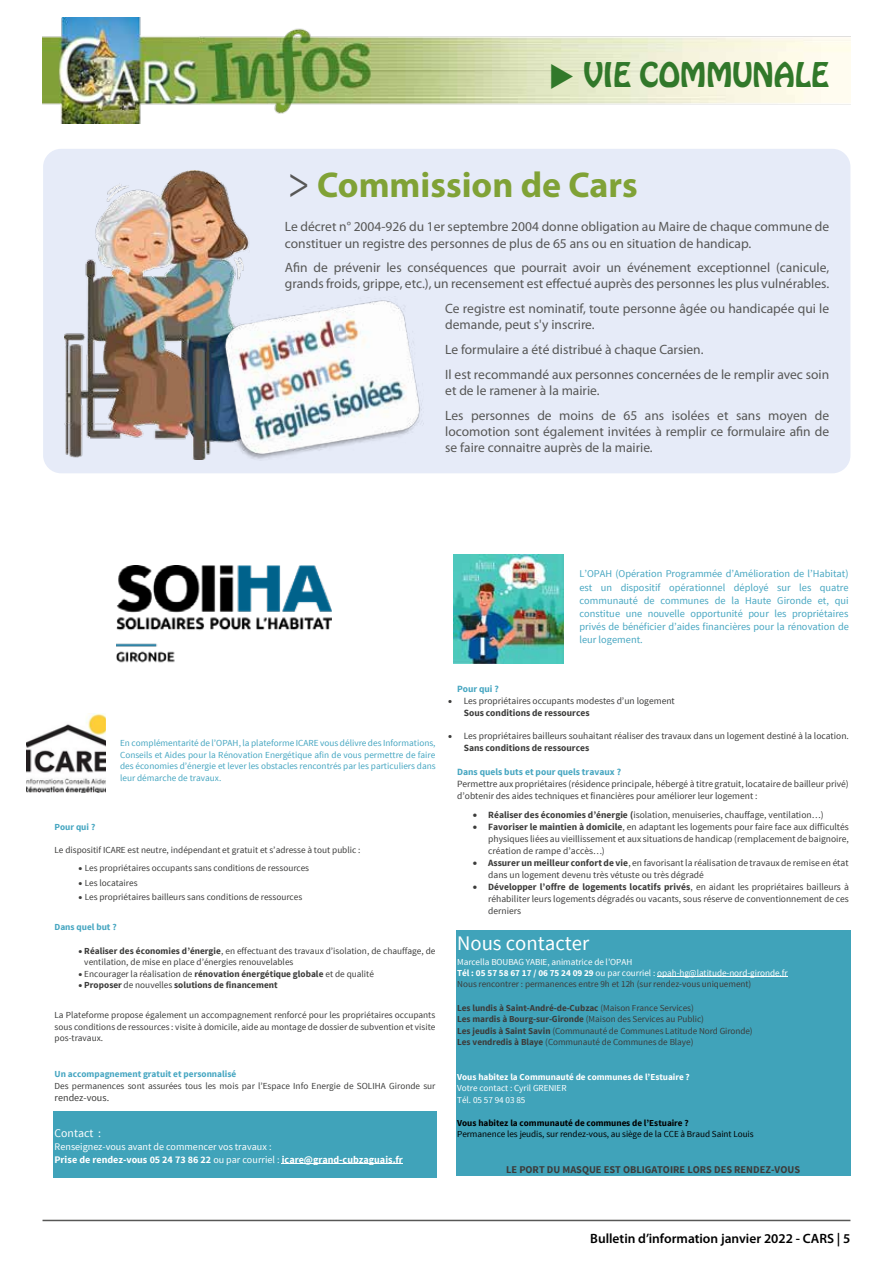
<style>
.page{position:relative;width:893px;height:1263px;background:#fff}
.page>*{position:absolute;margin:0;border:0;box-sizing:border-box;transform-origin:0 0}
.t1{font:700 36px "Myriad Pro";color:#80a236}
.t2{font:30px "Hobo Std";color:#31782a}
.t3{font:20.7px "Source Sans Pro";color:#fff}
.t4{font:13.5px/16.2px "Myriad Pro";color:#575756}
.t5{font:600 13.5px "Myriad Pro";color:#000}
.t6{font:11.7px "Source Sans Pro";color:#fff}
.t7{font:10.35px/13px "Source Sans Pro";letter-spacing:.005em;color:#46a6c1;text-align:justify}
.t8{font:700 10.35px "Source Sans Pro";color:#3c3c3b}
.t9{font:10.05px/12.8px "Source Sans Pro";color:#fff}
.t10{font:10.05px "Source Sans Pro";color:#3c3c3b}
.t11{font:9.45px/11.9px "Source Sans Pro";color:#3c3c3b}
.t12{font:700 9.45px "Source Sans Pro";letter-spacing:-.005em;color:#46a6c1}
.t13{font:9.3px/11.6px "Source Sans Pro";color:#3c3c3b}
.t14{font:9.3px/11.7px "Source Sans Pro";color:#46a6c1;text-align:justify}
.t15{font:700 9.3px "Source Sans Pro";letter-spacing:-.005em;color:#46a6c1}
.t16{font:700 9.3px "Source Sans Pro";color:#3c3c3b}
.t17{font:9.15px/11.4px "Source Sans Pro";color:#3c3c3b}
.t18{font:9.15px/11.4px "Source Sans Pro";letter-spacing:-.005em;color:#fff}
.t19{font:9.15px "Source Sans Pro";color:#000}
.t20{font:700 9.15px "Source Sans Pro";letter-spacing:-.005em;color:#fff}
.t21{font:700 9.15px "Source Sans Pro";letter-spacing:-.005em;color:#000}
.s1{font-weight:400;font-size:43.2px;color:#575756}
.s2{font-weight:700}
.s3{font-weight:400}
.s4{color:#3c3c3b}
</style>
<div class="page">
<img style="left:43px;top:17px;width:807px;height:106px">
<hr style="left:43px;top:1220px;width:807px;height:1px;background:#575756">
<div style="left:43px;top:149px;width:807px;height:324px;background:#e6ebf8;border-radius:18px"></div>
<img style="left:64px;top:170px;width:185px;height:289px">
<img style="left:217px;top:296px;width:207px;height:163px">
<div style="left:53px;top:1110px;width:384px;height:15px;background:#40a3ba"></div>
<div style="left:53px;top:1125px;width:384px;height:15px;background:#40a3ba"></div>
<div style="left:53px;top:1140px;width:384px;height:13px;background:#40a3ba"></div>
<div style="left:53px;top:1153px;width:384px;height:12px;background:#40a3ba"></div>
<hr style="left:282px;top:1163px;width:121px;height:1px;background:#fff">
<div style="left:53px;top:1165px;width:384px;height:13px;background:#40a3ba"></div>
<img style="left:27px;top:713px;width:79px;height:79px">
<div style="left:456px;top:930px;width:394px;height:25px;background:#40a3ba"></div>
<div style="left:456px;top:955px;width:394px;height:12px;background:#40a3ba"></div>
<div style="left:456px;top:967px;width:394px;height:11px;background:#40a3ba"></div>
<hr style="left:657px;top:977px;width:131px;height:1px;background:#fff">
<div style="left:456px;top:978px;width:394px;height:12px;background:#40a3ba"></div>
<div style="left:456px;top:990px;width:394px;height:23px;background:#40a3ba"></div>
<div style="left:456px;top:1013px;width:394px;height:12px;background:#40a3ba"></div>
<div style="left:456px;top:1025px;width:394px;height:11px;background:#40a3ba"></div>
<div style="left:456px;top:1036px;width:394px;height:11px;background:#40a3ba"></div>
<div style="left:456px;top:1047px;width:394px;height:24px;background:#40a3ba"></div>
<div style="left:456px;top:1071px;width:394px;height:11px;background:#40a3ba"></div>
<div style="left:456px;top:1082px;width:394px;height:12px;background:#40a3ba"></div>
<div style="left:456px;top:1094px;width:394px;height:11px;background:#40a3ba"></div>
<div style="left:456px;top:1105px;width:394px;height:11px;background:#40a3ba"></div>
<div style="left:456px;top:1116px;width:394px;height:12px;background:#40a3ba"></div>
<div style="left:456px;top:1128px;width:394px;height:11px;background:#40a3ba"></div>
<div style="left:456px;top:1139px;width:394px;height:12px;background:#40a3ba"></div>
<div style="left:456px;top:1151px;width:394px;height:25px;background:#40a3ba"></div>
<img style="left:453px;top:555px;width:111px;height:108px">
<img style="left:116px;top:566px;width:215px;height:97px">
<h2 class="t2" style="left:549px;top:54px;width:282px">◆ VIE COMMUNALE</h2>
<h1 class="t1" style="left:288px;top:161px;width:351px"><span class="s1">&gt;</span> Commission de Cars</h1>
<h3 class="t4" style="left:285px;top:218px;width:546px">Le décret n° 2004-926 du 1er septembre 2004 donne obligation au Maire de chaque commune de constituer un registre des personnes de plus de 65 ans ou en situation de handicap.</h3>
<h3 class="t4" style="left:285px;top:259px;width:546px">Afin de prévenir les conséquences que pourrait avoir un événement exceptionnel (canicule, grands froids, grippe, etc.), un recensement est effectué auprès des personnes les plus vulnérables.</h3>
<h3 class="t4" style="left:445px;top:300px;width:385px">Ce registre est nominatif, toute personne âgée ou handicapée qui le demande, peut s'y inscrire.</h3>
<h3 class="t4" style="left:445px;top:337px;width:385px;line-height:24.8px">Le formulaire a été distribué à chaque Carsien.<br>Il est recommandé aux personnes concernées de le remplir avec soin</h3>
<h3 class="t4" style="left:445px;top:378px;width:385px;line-height:24.8px">et de le ramener à la mairie.<br>Les personnes de moins de 65 ans isolées et sans moyen de</h3>
<h3 class="t4" style="left:445px;top:423px;width:385px">locomotion sont également invitées à remplir ce formulaire afin de se faire connaitre auprès de la mairie.</h3>
<p class="t7" style="left:579px;top:568px;width:271px">L’OPAH (Opération Programmée d’Amélioration de l’Habitat) est un dispositif opérationnel déployé sur les quatre communauté de communes de la Haute Gironde et, qui constitue une nouvelle opportunité pour les propriétaires privés de bénéficier d’aides financières pour la rénovation de leur logement.</p>
<p class="t14" style="left:120px;top:737px;width:317px">En complémentarité de l’OPAH, la plateforme ICARE vous délivre des Informations, Conseils et Aides pour la Rénovation Energétique afin de vous permettre de faire des économies d’énergie et lever les obstacles rencontrés par les particuliers dans leur démarche de travaux.</p>
<p class="t15" style="left:55px;top:821px;width:42px">Pour qui ?</p>
<p class="t13" style="left:55px;top:844px;width:307px">Le dispositif ICARE est neutre, indépendant et gratuit et s’adresse à tout public :</p>
<p class="t13" style="left:78px;top:862px;width:232px">• Les propriétaires occupants sans conditions de ressources</p>
<p class="t13" style="left:78px;top:877px;width:61px">• Les locataires</p>
<p class="t13" style="left:78px;top:892px;width:225px">• Les propriétaires bailleurs sans conditions de ressources</p>
<p class="t15" style="left:55px;top:921px;width:64px">Dans quel but ?</p>
<p class="t13" style="left:84px;top:945px;width:353px;text-indent:-6px">• <span class="s2">Réaliser des économies d’énergie</span>, en effectuant des travaux d’isolation, de chauffage, de ventilation, de mise en place d’énergies renouvelables</p>
<p class="t13" style="left:78px;top:968px;width:297px">• Encourager la réalisation de <span class="s2">rénovation énergétique globale</span> et de qualité</p>
<p class="t16" style="left:78px;top:979px;width:201px">• Proposer <span class="s3">de nouvelles</span> solutions de financement</p>
<p class="t13" style="left:55px;top:1009px;width:382px;text-align:justify">La Plateforme propose également un accompagnement renforcé pour les propriétaires occupants sous conditions de ressources : visite à domicile, aide au montage de dossier de subvention et visite pos-travaux.</p>
<p class="t15" style="left:55px;top:1068px;width:183px">Un accompagnement gratuit et personnalisé</p>
<p class="t13" style="left:55px;top:1080px;width:382px">Des permanences sont assurées tous les mois par l’Espace Info Energie de SOLIHA Gironde sur</p>
<p class="t10" style="left:55px;top:1092px;width:56px">rendez-vous.</p>
<p class="t6" style="left:55px;top:1126px;width:48px">Contact :</p>
<p class="t9" style="left:55px;top:1140px;width:350px">Renseignez-vous avant de commencer vos travaux :<br><span class="s2">Prise de rendez-vous 05 24 73 86 22</span> ou par courriel : <span class="s2">icare@grand-cubzaguais.fr</span></p>
<p class="t12" style="left:457px;top:682px;width:43px">Pour qui ?</p>
<p class="t11" style="left:464px;top:695px;width:212px;text-indent:-16px">• Les propriétaires occupants modestes d’un logement<br><span class="s2">Sous conditions de ressources</span></p>
<p class="t11" style="left:464px;top:730px;width:387px;text-indent:-16px">• Les propriétaires bailleurs souhaitant réaliser des travaux dans un logement destiné à la location.<br><span class="s2">Sans conditions de ressources</span></p>
<p class="t12" style="left:457px;top:766px;width:166px">Dans quels buts et pour quels travaux ?</p>
<p class="t11" style="left:457px;top:778px;width:393px">Permettre aux propriétaires (résidence principale, hébergé à titre gratuit, locataire de bailleur privé) d’obtenir des aides techniques et financières pour améliorer leur logement :</p>
<p class="t11" style="left:473px;top:809px;width:352px">• <span class="s2">Réaliser des économies d’énergie (</span>isolation, menuiseries, chauffage, ventilation…)</p>
<p class="t11" style="left:488px;top:821px;width:362px;text-align:justify;text-indent:-16px">• <span class="s2">Favoriser le maintien à domicile</span>, en adaptant les logements pour faire face aux difficultés physiques liées au vieillissement et aux situations de handicap (remplacement de baignoire, création de rampe d’accès…)</p>
<p class="t11" style="left:488px;top:857px;width:362px;text-indent:-16px">• <span class="s2">Assurer un meilleur confort de vie</span>, en favorisant la réalisation de travaux de remise en état dans un logement devenu très vétuste ou très dégradé</p>
<p class="t11" style="left:488px;top:881px;width:362px;text-align:justify;text-indent:-16px">• <span class="s2">Développer l’offre de logements locatifs privés</span>, en aidant les propriétaires bailleurs à réhabiliter leurs logements dégradés ou vacants, sous réserve de conventionnement de ces derniers</p>
<h3 class="t3" style="left:457px;top:930px;width:134px">Nous contacter</h3>
<p class="t18" style="left:457px;top:956px;width:332px">Marcella BOUBAG YABIE, animatrice de l’OPAH<br><span class="s2">Tél : 05 57 58 67 17 / 06 75 24 09 29</span> ou par courriel : opah-hg@latitude-nord-gironde.fr<br><span class="s4">Nous rencontrer : permanences entre 9h et 12h (sur rendez-vous uniquement)</span></p>
<p class="t17" style="left:457px;top:1002px;width:297px"><span class="s2">Les lundis à Saint-André-de-Cubzac</span> (Maison France Services)<br><span class="s2">Les mardis à Bourg-sur-Gironde</span> (Maison des Services au Public)<br><span class="s2">Les jeudis à Saint Savin</span> (Communauté de Communes Latitude Nord Gironde)<br><span class="s2">Les vendredis à Blaye</span> (Communauté de Communes de Blaye)</p>
<p class="t20" style="left:457px;top:1071px;width:234px">Vous habitez la Communauté de communes de l’Estuaire ?</p>
<p class="t18" style="left:457px;top:1083px;width:111px">Votre contact : Cyril GRENIER<br>Tél. 05 57 94 03 85</p>
<p class="t21" style="left:457px;top:1116px;width:233px">Vous habitez la communauté de communes de l’Estuaire ?</p>
<p class="t19" style="left:457px;top:1128px;width:298px">Permanence les jeudis, sur rendez-vous, au siège de la CCE à Braud Saint Louis</p>
<p class="t8" style="left:506px;top:1163px;width:295px">LE PORT DU MASQUE EST OBLIGATOIRE LORS DES RENDEZ-VOUS</p>
<h3 class="t5" style="left:590px;top:1229px;width:262px">Bulletin d’information janvier 2022 - CARS | 5</h3>
</div>
